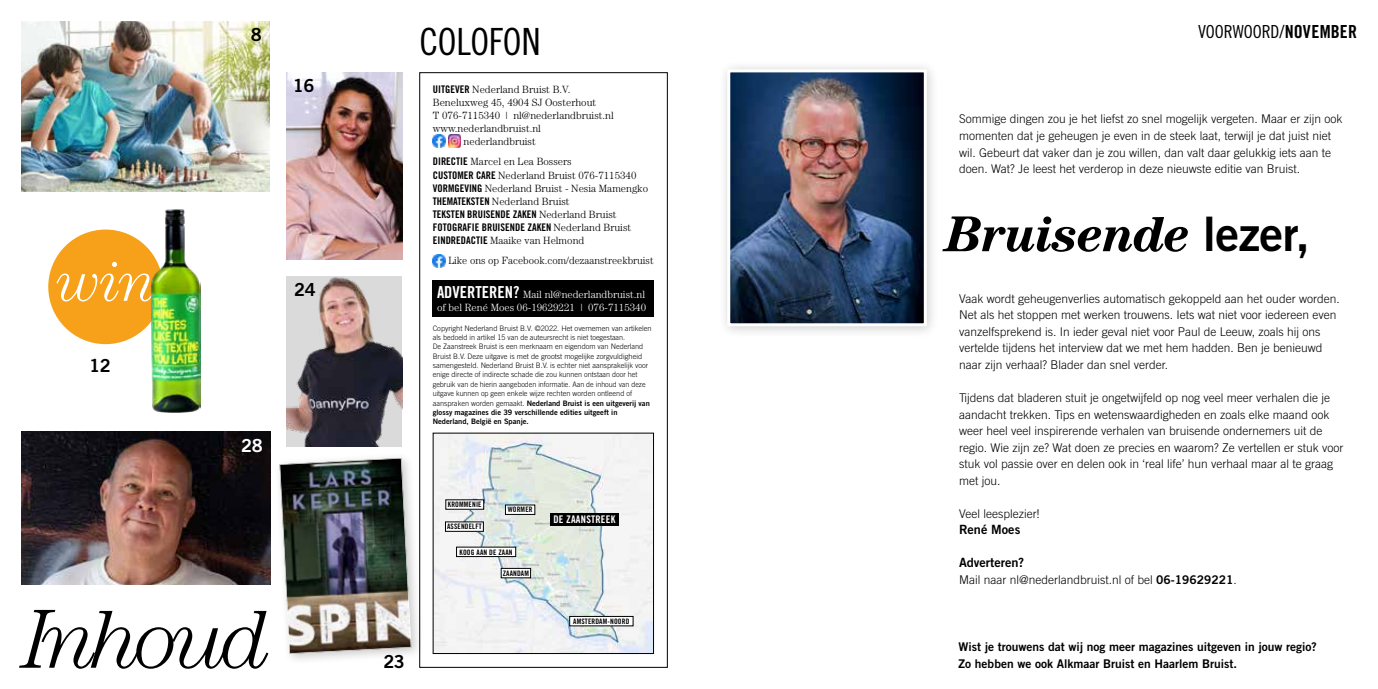
<style>
.page{position:relative;width:1378px;height:689px;background:#fff}
.page>*{position:absolute;margin:0;border:0;box-sizing:border-box;transform-origin:0 0}
.t1{font:italic 300 84px "Century Std";letter-spacing:-.075em;color:#000}
.t2{font:italic 300 56.55px "Century LT";color:#fff}
.t3{font:italic 700 50.4px "Century LT";letter-spacing:-.02em;color:#000}
.t4{font:37.5px "Trade Gothic LT Std Cn 18";letter-spacing:-.005em;color:#000}
.t5{font:18px "Trade Gothic LT Std Cn 18";color:#000}
.t6{font:18px "Trade Gothic LT Std Bd 2";letter-spacing:-.02em;color:#000}
.t7{font:18px "Trade Gothic LT Std Bd 2";color:#fff}
.t8{font:12.75px "Trade Gothic LT Std Bd 2";color:#000}
.t9{font:300 12px/16.5px "Trade Gothic LT Std";color:#000}
.t10{font:12px/16.5px "Trade Gothic LT Std Bd 2";color:#000}
.t11{font:300 10.5px/13.2px "Century Std";color:#000}
.t12{font:10.5px/13.2px "Trade Gothic LT Std Bd Cn 20";color:#000}
.t13{font:300 10.5px/13.2px "Century Std";color:#fff}
.t14{font:10.5px "Trade Gothic LT Std Bd Cn 20";letter-spacing:.02em;color:#fff}
.t15{font:300 7.5px/9.3px "Trade Gothic LT Std";color:#000}
.t16{font:7.5px/9.3px "Trade Gothic LT Std Bd 2";color:#000}
.t17{font:7.5px "Trade Gothic LT Std Bd Cn 20";letter-spacing:.02em;color:#000}
.s1{font-family:"Trade Gothic LT Std Bd Cn 20";font-weight:400}
.s2{font-family:"Century Std";font-weight:300}
.s3{font-family:"Trade Gothic LT Std Bd Cn 20";font-weight:400;font-size:16.5px}
.s4{font-family:"Trade Gothic LT Std";font-weight:300}
.s5{font-family:"Trade Gothic LT Std Bd Cn 20"}
.s6{font-family:"Trade Gothic LT Std Bd 2";font-weight:400;font-style:normal;font-size:47.55px}
.s7{font-family:"Trade Gothic LT Std Bd 2";font-weight:400}
</style>
<div class="page">
<svg style="left:433px;top:135px;width:28px;height:12px"></svg>
<svg style="left:433px;top:254px;width:13px;height:13px"></svg>
<div style="left:718px;top:60px;width:221px;height:279px;background:#000;opacity:.2"></div>
<img style="left:726px;top:68px;width:202px;height:260px">
<div style="left:433px;top:281px;width:221px;height:36px;background:#000"></div>
<img style="left:435px;top:435px;width:217px;height:217px">
<div style="left:433px;top:433px;width:221px;height:221px;border:1px solid #000"></div>
<div style="left:550px;top:513px;width:68px;height:12px;background:#000"></div>
<div style="left:501px;top:568px;width:29px;height:10px;background:#fff"></div>
<div style="left:501px;top:568px;width:30px;height:10px;border:1px solid #000"></div>
<div style="left:570px;top:616px;width:63px;height:10px;background:#fff"></div>
<div style="left:569px;top:616px;width:64px;height:10px;border:1px solid #000"></div>
<div style="left:446px;top:500px;width:38px;height:9px;background:#fff"></div>
<div style="left:445px;top:522px;width:38px;height:9px;background:#fff"></div>
<div style="left:456px;top:547px;width:60px;height:9px;background:#fff"></div>
<div style="left:456px;top:547px;width:60px;height:10px;border:1px solid #000"></div>
<div style="left:505px;top:505px;width:30px;height:9px;background:#fff"></div>
<div style="left:48px;top:230px;width:115px;height:114px;background:#f6a119;border-radius:50%"></div>
<img style="left:21px;top:432px;width:249px;height:153px">
<img style="left:287px;top:276px;width:115px;height:170px">
<img style="left:287px;top:72px;width:115px;height:187px">
<img style="left:21px;top:21px;width:249px;height:170px">
<div style="left:274px;top:452px;width:149px;height:214px;background:#000;opacity:.2"></div>
<img style="left:280px;top:458px;width:131px;height:196px">
<img style="left:150px;top:209px;width:51px;height:203px">
<h3 class="t6" style="left:251px;top:23px;width:12px">8</h3>
<h3 class="t6" style="left:293px;top:74px;width:23px">16</h3>
<h2 class="t2" style="left:57px;top:249px;width:101px">win</h2>
<h3 class="t6" style="left:89px;top:354px;width:23px">12</h3>
<h3 class="t6" style="left:294px;top:279px;width:23px">24</h3>
<h3 class="t7" style="left:241px;top:434px;width:23px">28</h3>
<h1 class="t1" style="left:23px;top:591px;width:249px">Inhoud</h1>
<h3 class="t4" style="left:419px;top:20px;width:123px">COLOFON</h3>
<p class="t11" style="left:433px;top:83px;width:139px"><span class="s1">UITGEVER</span> Nederland Bruist B.V.</p>
<p class="t11" style="left:433px;top:96px;width:165px">Beneluxweg 45, 4904 SJ Oosterhout</p>
<p class="t11" style="left:433px;top:109px;width:182px">T 076-7115340 | nl@nederlandbruist.nl</p>
<p class="t11" style="left:433px;top:121px;width:110px">www.nederlandbruist.nl</p>
<p class="t11" style="left:464px;top:134px;width:74px">nederlandbruist</p>
<p class="t11" style="left:433px;top:155px;width:217px"><span class="s1">DIRECTIE</span> Marcel en Lea Bossers<br><span class="s1">CUSTOMER CARE</span> Nederland Bruist 076-7115340<br><span class="s1">VORMGEVING</span> Nederland Bruist - Nesia Mamengko <span class="s1">THEMATEKSTEN</span> Nederland Bruist</p>
<p class="t12" style="left:433px;top:207px;width:200px">TEKSTEN BRUISENDE ZAKEN <span class="s2">Nederland Bruist<br></span>FOTOGRAFIE BRUISENDE ZAKEN <span class="s2">Nederland Bruist</span></p>
<p class="t11" style="left:448px;top:230px;width:207px;line-height:20.2px;text-indent:-15px"><span class="s1">EINDREDACTIE</span> Maaike van Helmond<br>Like ons op Facebook.com/dezaanstreekbruist</p>
<p class="t13" style="left:437px;top:288px;width:211px"><span class="s3">ADVERTEREN?</span> Mail nl@nederlandbruist.nl of bel René Moes 06-19629221 | 076-7115340</p>
<p class="t15" style="left:433px;top:323px;width:220px">Copyright Nederland Bruist B.V. ©2022. Het overnemen van artikelen als bedoeld in artikel 15 van de auteursrecht is niet toegestaan.<br>De Zaanstreek Bruist is een merknaam en eigendom van Nederland Bruist B.V. Deze uitgave is met de grootst mogelijke zorgvuldigheid samengesteld. Nederland Bruist B.V. is echter niet aansprakelijk voor enige directe of indirecte schade die zou kunnen ontstaan door het gebruik van de hierin aangeboden informatie. Aan de inhoud van deze uitgave kunnen op geen enkele wijze rechten worden ontleend of</p>
<p class="t16" style="left:433px;top:398px;width:219px"><span class="s4">aanspraken worden gemaakt.</span> Nederland Bruist is een uitgeverij van glossy magazines die 39 verschillende edities uitgeeft in<br>Nederland, België en Spanje.</p>
<h3 class="t6" style="left:384px;top:650px;width:23px">23</h3>
<p class="t17" style="left:448px;top:500px;width:35px">KROMMENIE</p>
<p class="t17" style="left:447px;top:522px;width:36px">ASSENDELFT</p>
<p class="t17" style="left:459px;top:547px;width:55px">KOOG AAN DE ZAAN</p>
<p class="t17" style="left:508px;top:505px;width:26px">WORMER</p>
<p class="t17" style="left:503px;top:568px;width:28px">ZAANDAM</p>
<p class="t14" style="left:553px;top:513px;width:63px">DE ZAANSTREEK</p>
<p class="t17" style="left:573px;top:616px;width:58px">AMSTERDAM-NOORD</p>
<h3 class="t5" style="left:1198px;top:21px;width:160px">VOORWOORD/<span class="s5">NOVEMBER</span></h3>
<p class="t9" style="left:959px;top:111px;width:385px">Sommige dingen zou je het liefst zo snel mogelijk vergeten. Maar er zijn ook momenten dat je geheugen je even in de steek laat, terwijl je dat juist niet wil. Gebeurt dat vaker dan je zou willen, dan valt daar gelukkig iets aan te doen. Wat? Je leest het verderop in deze nieuwste editie van Bruist.</p>
<h3 class="t3" style="left:945px;top:205px;width:366px">Bruisende <span class="s6">lezer,</span></h3>
<p class="t9" style="left:959px;top:290px;width:382px">Vaak wordt geheugenverlies automatisch gekoppeld aan het ouder worden.<br>Net als het stoppen met werken trouwens. Iets wat niet voor iedereen even vanzelfsprekend is. In ieder geval niet voor Paul de Leeuw, zoals hij ons vertelde tijdens het interview dat we met hem hadden. Ben je benieuwd naar zijn verhaal? Blader dan snel verder.</p>
<p class="t9" style="left:959px;top:389px;width:386px">Tijdens dat bladeren stuit je ongetwijfeld op nog veel meer verhalen die je aandacht trekken. Tips en wetenswaardigheden en zoals elke maand ook weer heel veel inspirerende verhalen van bruisende ondernemers uit de regio. Wie zijn ze? Wat doen ze precies en waarom? Ze vertellen er stuk voor stuk vol passie over en delen ook in ‘real life’ hun verhaal maar al te graag met jou.</p>
<p class="t9" style="left:959px;top:505px;width:82px">Veel leesplezier!</p>
<p class="t8" style="left:959px;top:521px;width:63px">René Moes</p>
<p class="t8" style="left:959px;top:554px;width:67px">Adverteren?</p>
<p class="t9" style="left:959px;top:571px;width:279px">Mail naar nl@nederlandbruist.nl of bel <span class="s7">06-19629221</span>.</p>
<p class="t10" style="left:958px;top:638px;width:360px">Wist je trouwens dat wij nog meer magazines uitgeven in jouw regio?<br>Zo hebben we ook Alkmaar Bruist en Haarlem Bruist.</p>
</div>
